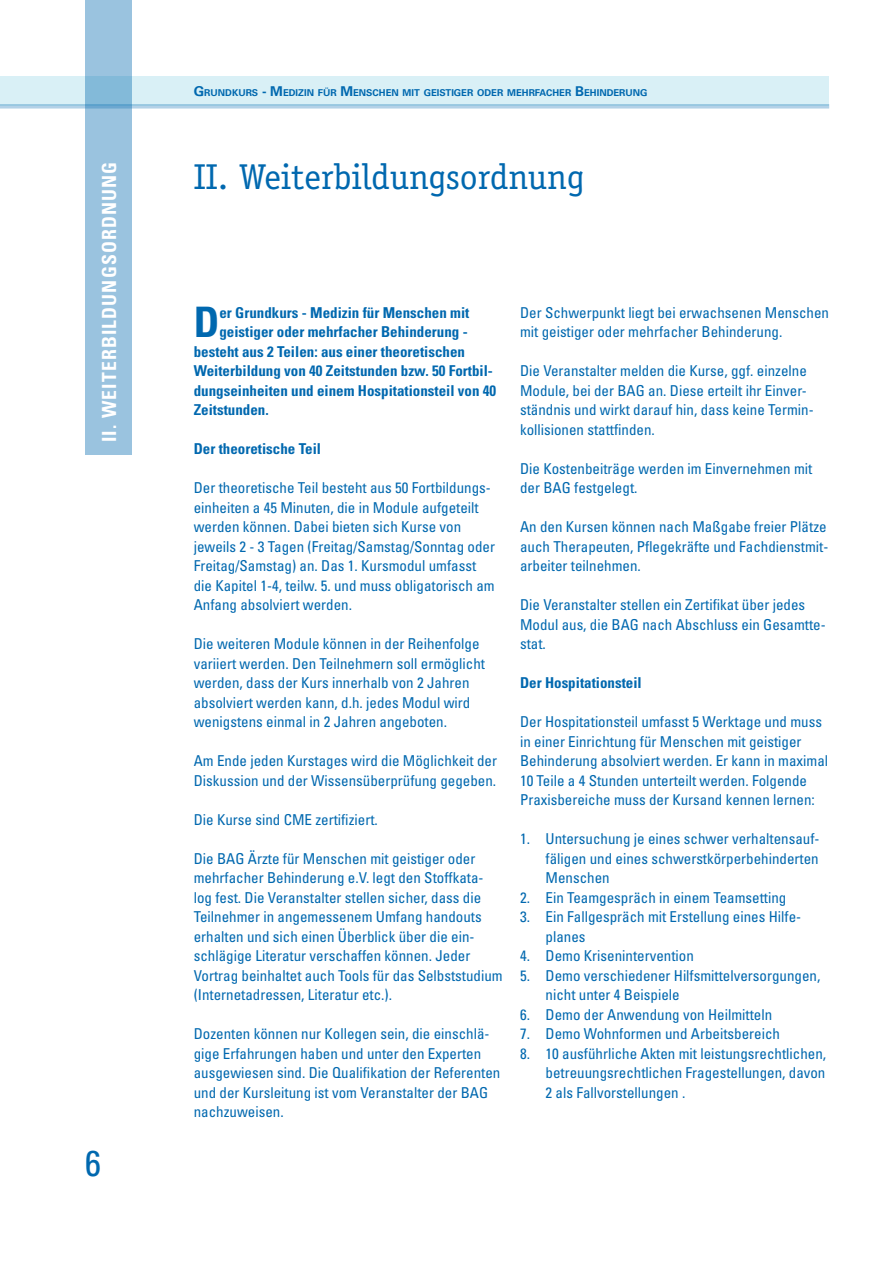
<style>
.page{position:relative;width:893px;height:1263px;background:#fff}
.page>*{position:absolute;margin:0;border:0;box-sizing:border-box;transform-origin:0 0}
.t1{font:700 condensed 42px "Univers";color:#0068af}
.t2{font:36px "Officina Serif";color:#0068af}
.t3{font:condensed 36px "Univers";color:#0068af}
.t4{font:700 condensed 19.5px "Univers";letter-spacing:.06em;color:#fff}
.t5{font:condensed 15px/19.5px "Univers";color:#0068af}
.t6{font:700 condensed 15px "Univers";color:#0068af}
.t7{font:700 9.45px "Univers";color:#0068af}
.s1{font-size:13.5px}
</style>
<div class="page">
<div style="left:0;top:77px;width:829px;height:29px;background:#d9f0f6"></div>
<svg style="left:0;top:104px;width:829px;height:5px;background:#afd1e6"></svg>
<svg style="left:85px;top:0;width:47px;height:455px;background:#98c2de"></svg>
<p class="t7" style="left:194px;top:88px;width:454px"><span class="s1">G</span>RUNDKURS <span class="s1">- M</span>EDIZIN FÜR <span class="s1">M</span>ENSCHEN MIT GEISTIGER ODER MEHRFACHER <span class="s1">B</span>EHINDERUNG</p>
<h3 class="t4" style="left:97px;top:442px;width:282px;rotate:-90deg">II. Weiterbildungsordnung</h3>
<h2 class="t2" style="left:194px;top:155px;width:392px">II. Weiterbildungsordnung</h2>
<p class="t5" style="left:520px;top:302px;width:311px">Der Schwerpunkt liegt bei erwachsenen Menschen mit geistiger oder mehrfacher Behinderung.</p>
<p class="t5" style="left:520px;top:361px;width:295px">Die Veranstalter melden die Kurse, ggf. einzelne Module, bei der BAG an. Diese erteilt ihr Einver&shy;ständnis und wirkt darauf hin, dass keine Termin&shy;kollisionen stattfinden.</p>
<p class="t5" style="left:520px;top:458px;width:294px">Die Kostenbeiträge werden im Einvernehmen mit der BAG festgelegt.</p>
<p class="t5" style="left:520px;top:517px;width:310px;text-align:justify">An den Kursen können nach Maßgabe freier Plätze auch Therapeuten, Pflegekräfte und Fachdienstmit&shy;arbeiter teilnehmen.</p>
<p class="t5" style="left:520px;top:595px;width:307px">Die Veranstalter stellen ein Zertifikat über jedes<br>Modul aus, die BAG nach Abschluss ein Gesamtte&shy;stat.</p>
<p class="t6" style="left:520px;top:674px;width:123px">Der Hospitationsteil</p>
<p class="t5" style="left:520px;top:712px;width:310px">Der Hospitationsteil umfasst 5 Werktage und muss in einer Einrichtung für Menschen mit geistiger Behinderung absolviert werden. Er kann in maximal 10 Teile a 4 Stunden unterteilt werden. Folgende Praxisbereiche muss der Kursand kennen lernen:</p>
<p class="t5" style="left:545px;top:829px;width:276px;text-align:justify;text-indent:-26px">1. Untersuchung je eines schwer verhaltensauf&shy;fäligen und eines schwerstkörperbehinderten Menschen</p>
<p class="t5" style="left:520px;top:887px;width:268px">2. Ein Teamgespräch in einem Teamsetting</p>
<p class="t5" style="left:545px;top:907px;width:257px;text-indent:-26px">3. Ein Fallgespräch mit Erstellung eines Hilfe&shy;planes</p>
<p class="t5" style="left:520px;top:946px;width:175px">4. Demo Krisenintervention</p>
<p class="t5" style="left:545px;top:965px;width:276px;text-indent:-26px">5. Demo verschiedener Hilfsmittelversorgungen, nicht unter 4 Beispiele</p>
<p class="t5" style="left:520px;top:1004px;width:254px">6. Demo der Anwendung von Heilmitteln</p>
<p class="t5" style="left:520px;top:1024px;width:262px">7. Demo Wohnformen und Arbeitsbereich</p>
<p class="t5" style="left:545px;top:1043px;width:282px;text-align:justify;text-indent:-26px">8. 10 ausführliche Akten mit leistungsrechtlichen, betreuungsrechtlichen Fragestellungen, davon 2 als Fallvorstellungen .</p>
<h1 class="t1" style="left:194px;top:296px;width:27px">D</h1>
<p class="t6" style="left:219px;top:303px;width:251px">er Grundkurs - Medizin für Menschen mit</p>
<p class="t6" style="left:219px;top:323px;width:250px">geistiger oder mehrfacher Behinderung -</p>
<p class="t6" style="left:194px;top:342px;width:273px">besteht aus 2 Teilen: aus einer theoretischen</p>
<p class="t6" style="left:194px;top:362px;width:301px">Weiterbildung von 40 Zeitstunden bzw. 50 Fortbil-</p>
<p class="t6" style="left:194px;top:381px;width:304px">dungseinheiten und einem Hospitationsteil von 40</p>
<p class="t6" style="left:194px;top:401px;width:76px">Zeitstunden.</p>
<p class="t6" style="left:194px;top:440px;width:129px">Der theoretische Teil</p>
<p class="t5" style="left:194px;top:478px;width:303px">Der theoretische Teil besteht aus 50 Fortbildungs&shy;einheiten a 45 Minuten, die in Module aufgeteilt werden können. Dabei bieten sich Kurse von jeweils 2 - 3 Tagen (Freitag/Samstag/Sonntag oder Freitag/Samstag) an. Das 1. Kursmodul umfasst die Kapitel 1-4, teilw. 5. und muss obligatorisch am Anfang absolviert werden.</p>
<p class="t5" style="left:194px;top:634px;width:293px">Die weiteren Module können in der Reihenfolge variiert werden. Den Teilnehmern soll ermöglicht werden, dass der Kurs innerhalb von 2 Jahren absolviert werden kann, d.h. jedes Modul wird wenigstens einmal in 2 Jahren angeboten.</p>
<p class="t5" style="left:194px;top:751px;width:305px">Am Ende jeden Kurstages wird die Möglichkeit der<br>Diskussion und der Wissensüberprüfung gegeben.</p>
<p class="t5" style="left:194px;top:809px;width:186px">Die Kurse sind CME zertifiziert.</p>
<p class="t5" style="left:194px;top:848px;width:310px">Die BAG Ärzte für Menschen mit geistiger oder mehrfacher Behinderung e.V. legt den Stoffkata&shy;log fest. Die Veranstalter stellen sicher, dass die Teilnehmer in angemessenem Umfang handouts erhalten und sich einen Überblick über die ein&shy;schlägige Literatur verschaffen können. Jeder Vortrag beinhaltet auch Tools für das Selbststudium (Internetadressen, Literatur etc.).</p>
<p class="t5" style="left:194px;top:1024px;width:308px">Dozenten können nur Kollegen sein, die einschlä&shy;gige Erfahrungen haben und unter den Experten ausgewiesen sind. Die Qualifikation der Referenten und der Kursleitung ist vom Veranstalter der BAG nachzuweisen.</p>
<h2 class="t3" style="left:85px;top:1140px;width:17px">6</h2>
</div>
